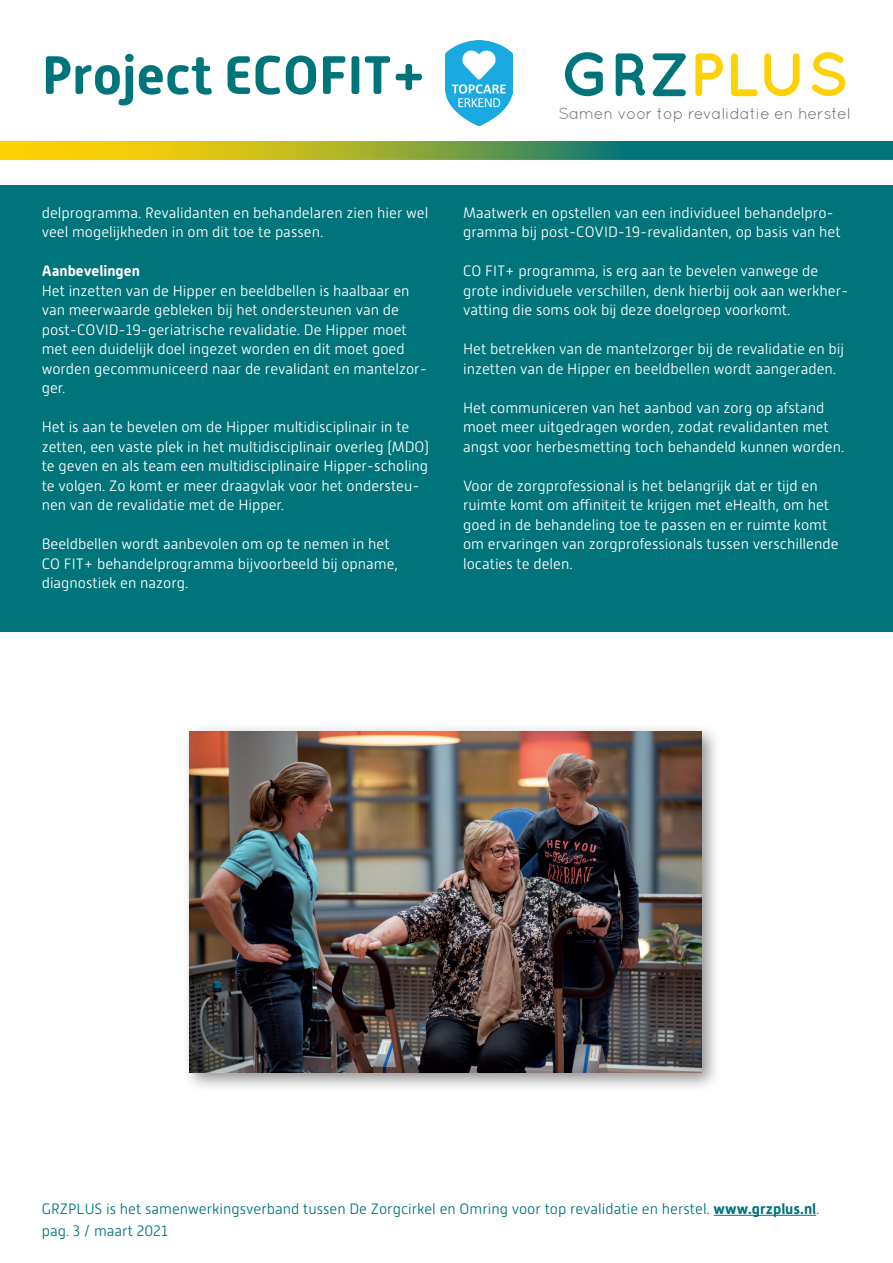
<style>
.page{position:relative;width:893px;height:1263px;background:#fff}
.page>*{position:absolute;margin:0;border:0;box-sizing:border-box;transform-origin:0 0}
.t1{font:700 61.05px "Quicksand";color:#fed105}
.t2{font:700 54px "Alwyn New Rounded";color:#00747b}
.t3{font:16.05px "Quicksand";letter-spacing:-.015em;color:#6c6d70}
.t4{font:300 15px/19.5px "Alwyn New Rounded";color:#fff}
.t5{font:300 15px "Alwyn New Rounded";color:#00747b}
.t6{font:700 15px "Alwyn New Rounded";color:#fff}
.s1{color:#00747b}
.s2{font-weight:700}
</style>
<div class="page">
<div style="left:0;top:185px;width:893px;height:446px;background:#00747b"></div>
<svg style="left:0;top:141px;width:893px;height:18px;background:#759e43"></svg>
<hr style="left:714px;top:1215px;width:102px;height:1px;background:#00747b">
<img style="left:446px;top:41px;width:67px;height:84px">
<div style="left:182px;top:723px;width:540px;height:370px;background:#231f20;opacity:.5"></div>
<img style="left:190px;top:731px;width:512px;height:342px">
<h2 class="t2" style="left:42px;top:44px;width:386px">Project ECOFIT+</h2>
<p class="t4" style="left:42px;top:203px;width:388px">delprogramma. Revalidanten en behandelaren zien hier wel veel mogelijkheden in om dit toe te passen.</p>
<p class="t6" style="left:42px;top:262px;width:100px">Aanbevelingen</p>
<p class="t4" style="left:42px;top:281px;width:387px">Het inzetten van de Hipper en beeldbellen is haalbaar en van meerwaarde gebleken bij het ondersteunen van de post-COVID-19-geriatrische revalidatie. De Hipper moet met een duidelijk doel ingezet worden en dit moet goed worden gecommuniceerd naar de revalidant en mantelzor&shy;ger.</p>
<p class="t4" style="left:42px;top:417px;width:389px">Het is aan te bevelen om de Hipper multidisciplinair in te zetten, een vaste plek in het multidisciplinair overleg (MDO) te geven en als team een multidisciplinaire Hipper-scholing te volgen. Zo komt er meer draagvlak voor het ondersteu&shy;nen van de revalidatie met de Hipper.</p>
<p class="t4" style="left:42px;top:534px;width:358px">Beeldbellen wordt aanbevolen om op te nemen in het<br>CO FIT+ behandelprogramma bijvoorbeeld bij opname, diagnostiek en nazorg.</p>
<h1 class="t1" style="left:560px;top:38px;width:289px"><span class="s1">GRZ</span>PLUS</h1>
<p class="t3" style="left:559px;top:104px;width:294px">Samen voor top revalidatie en herstel</p>
<p class="t4" style="left:463px;top:203px;width:379px">Maatwerk en opstellen van een individueel behandelpro&shy;gramma bij post-COVID-19-revalidanten, op basis van het</p>
<p class="t4" style="left:463px;top:261px;width:387px">CO FIT+ programma, is erg aan te bevelen vanwege de grote individuele verschillen, denk hierbij ook aan werkher&shy;vatting die soms ook bij deze doelgroep voorkomt.</p>
<p class="t4" style="left:463px;top:339px;width:382px">Het betrekken van de mantelzorger bij de revalidatie en bij inzetten van de Hipper en beeldbellen wordt aangeraden.</p>
<p class="t4" style="left:463px;top:398px;width:383px">Het communiceren van het aanbod van zorg op afstand moet meer uitgedragen worden, zodat revalidanten met angst voor herbesmetting toch behandeld kunnen worden.</p>
<p class="t4" style="left:463px;top:476px;width:377px">Voor de zorgprofessional is het belangrijk dat er tijd en ruimte komt om affiniteit te krijgen met eHealth, om het goed in de behandeling toe te passen en er ruimte komt om ervaringen van zorgprofessionals tussen verschillende locaties te delen.</p>
<p class="t5" style="left:42px;top:1200px;width:779px">GRZPLUS is het samenwerkingsverband tussen De Zorgcirkel en Omring voor top revalidatie en herstel. <span class="s2">www.grzplus.nl</span>.</p>
<p class="t5" style="left:42px;top:1222px;width:127px">pag. 3 / maart 2021</p>
</div>
